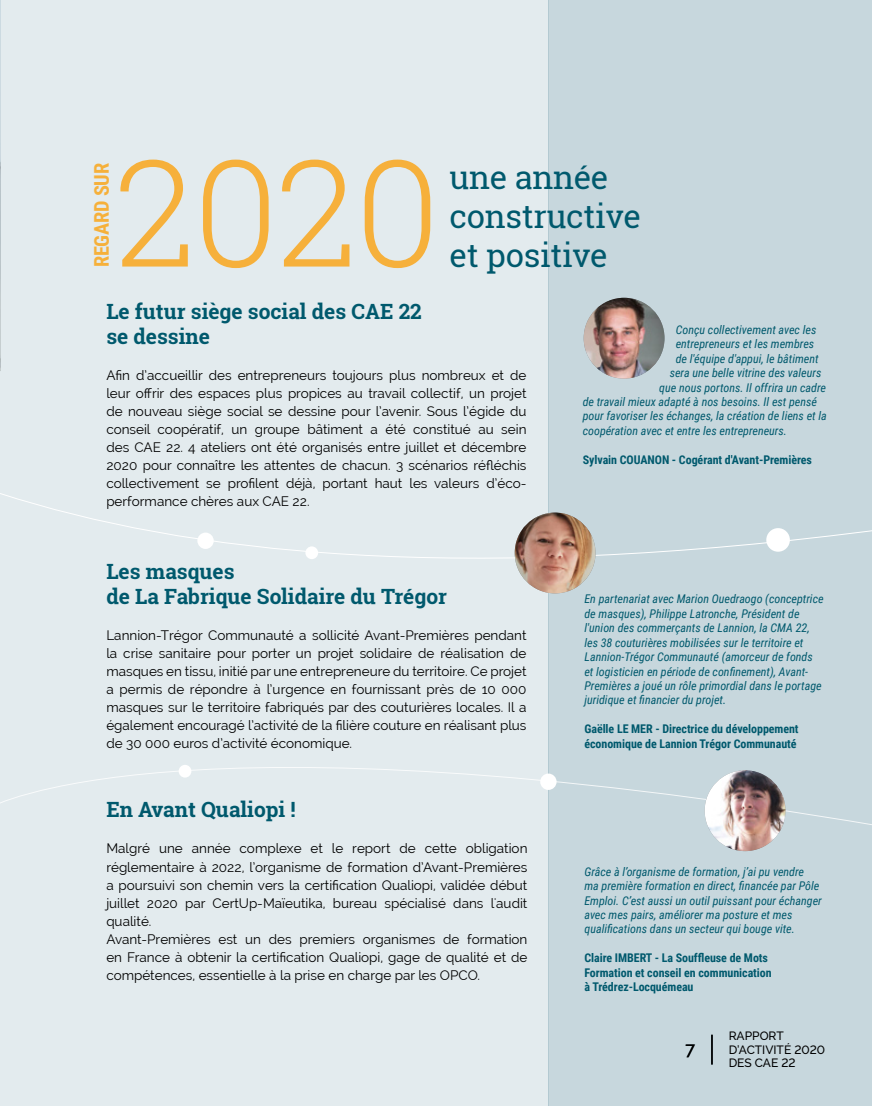
<style>
.page{position:relative;width:872px;height:1106px;background:#fff}
.page>*{position:absolute;margin:0;border:0;box-sizing:border-box;transform-origin:0 0}
.t1{font:300 148.2px "Roboto Slab";color:#f6b03b}
.t2{font:32.7px/39.2px "Roboto Slab";letter-spacing:-.01em;color:#00596d}
.t3{font:700 21px/25.2px "Roboto Slab";color:#00596d}
.t4{font:700 20.25px "Roboto Condensed";letter-spacing:-.01em;color:#f6b03a}
.t5{font:500 18px "Raleway";color:#000}
.t6{font:13.5px/18px "Raleway";color:#000;text-align:justify}
.t7{font:italic 12px/14.4px "Roboto Condensed";color:#00596d}
.t8{font:700 12px/14.4px "Roboto Condensed";letter-spacing:-.005em;color:#00596d}
.t9{font:500 12px/13.5px "Raleway";color:#000}
</style>
<div class="page">
<div style="left:549px;top:0;width:323px;height:1106px;background:#c7d7dd"></div>
<div style="left:0;top:0;width:549px;height:1106px;background:#e3ebee"></div>
<hr style="left:711px;top:1034px;width:1px;height:30px;background:#000">
<svg style="left:0;top:492px;width:872px;height:93px"></svg>
<svg style="left:0;top:765px;width:872px;height:62px"></svg>
<div style="left:197px;top:532px;width:17px;height:17px;background:#fff;border-radius:50%"></div>
<div style="left:540px;top:773px;width:16px;height:17px;background:#fff;border-radius:50%"></div>
<div style="left:305px;top:546px;width:13px;height:13px;background:#fff;border-radius:50%"></div>
<div style="left:179px;top:765px;width:12px;height:12px;background:#fff;border-radius:50%"></div>
<div style="left:766px;top:528px;width:24px;height:23px;background:#fff;border-radius:50%"></div>
<img style="left:514px;top:512px;width:81px;height:81px;border-radius:40px">
<img style="left:583px;top:298px;width:81px;height:80px;border-radius:40px">
<img style="left:704px;top:770px;width:81px;height:81px;border-radius:40px">
<h3 class="t4" style="left:87px;top:267px;width:106px;rotate:-90deg">REGARD SUR</h3>
<h1 class="t1" style="left:115px;top:111px;width:326px">2020</h1>
<h2 class="t2" style="left:449px;top:157px;width:193px">une année constructive</h2>
<h2 class="t2" style="left:449px;top:236px;width:160px">et positive</h2>
<h3 class="t3" style="left:106px;top:298px;width:317px">Le futur siège social des CAE 22 se dessine</h3>
<p class="t6" style="left:106px;top:366px;width:422px">Afin d’accueillir des entrepreneurs toujours plus nombreux et de leur offrir des espaces plus propices au travail collectif, un projet de nouveau siège social se dessine pour l’avenir. Sous l’égide du conseil coopératif, un groupe bâtiment a été constitué au sein des CAE 22. 4 ateliers ont été organisés entre juillet et décembre 2020 pour connaître les attentes de chacun. 3 scénarios réfléchis collectivement se profilent déjà, portant haut les valeurs d’éco&shy;performance chères aux CAE 22.</p>
<h3 class="t3" style="left:106px;top:558px;width:342px">Les masques<br>de La Fabrique Solidaire du Trégor</h3>
<p class="t6" style="left:106px;top:626px;width:422px">Lannion-Trégor Communauté a sollicité Avant-Premières pendant la crise sanitaire pour porter un projet solidaire de réalisation de masques en tissu, initié par une entrepreneure du territoire. Ce projet a permis de répondre à l’urgence en fournissant près de 10 000 masques sur le territoire fabriqués par des couturières locales. Il a également encouragé l’activité de la filière couture en réalisant plus de 30 000 euros d’activité économique.</p>
<h3 class="t3" style="left:106px;top:797px;width:191px">En Avant Qualiopi !</h3>
<p class="t6" style="left:106px;top:839px;width:422px;text-align:left">Malgré une année complexe et le report de cette obligation réglementaire à 2022, l’organisme de formation d’Avant-Premières a poursuivi son chemin vers la certification Qualiopi, validée début juillet 2020 par CertUp-Maïeutika, bureau spécialisé dans l'audit qualité.<br>Avant-Premières est un des premiers organismes de formation en France à obtenir la certification Qualiopi, gage de qualité et de compétences, essentielle à la prise en charge par les OPCO.</p>
<p class="t7" style="left:676px;top:322px;width:142px">Conçu collectivement avec les</p>
<p class="t7" style="left:676px;top:336px;width:140px">entrepreneurs et les membres</p>
<p class="t7" style="left:676px;top:351px;width:144px">de l'équipe d'appui, le bâtiment</p>
<p class="t7" style="left:670px;top:365px;width:153px">sera une belle vitrine des valeurs</p>
<p class="t7" style="left:659px;top:380px;width:168px">que nous portons. Il offrira un cadre</p>
<p class="t7" style="left:583px;top:394px;width:236px">de travail mieux adapté à nos besoins. Il est pensé</p>
<p class="t7" style="left:583px;top:408px;width:245px">pour favoriser les échanges, la création de liens et la</p>
<p class="t7" style="left:583px;top:423px;width:206px">coopération avec et entre les entrepreneurs.</p>
<p class="t8" style="left:583px;top:452px;width:231px">Sylvain COUANON - Cogérant d'Avant-Premières</p>
<p class="t7" style="left:584px;top:591px;width:241px">En partenariat avec Marion Ouedraogo (conceptrice de masques), Philippe Latronche, Président de l'union des commerçants de Lannion, la CMA 22, les 38 couturières mobilisées sur le territoire et Lannion-Trégor Communauté (amorceur de fonds et logisticien en période de confinement), Avant-Premières a joué un rôle primordial dans le portage juridique et financier du projet.</p>
<p class="t8" style="left:584px;top:721px;width:216px">Gaëlle LE MER - Directrice du développement économique de Lannion Trégor Communauté</p>
<p class="t7" style="left:584px;top:863px;width:239px">Grâce à l’organisme de formation, j’ai pu vendre<br>ma première formation en direct, financée par Pôle Emploi. C’est aussi un outil puissant pour échanger avec mes pairs, améliorer ma posture et mes qualifications dans un secteur qui bouge vite.</p>
<p class="t8" style="left:584px;top:950px;width:189px">Claire IMBERT - La Souffleuse de Mots<br>Formation et conseil en communication à Trédrez-Locquémeau</p>
<h3 class="t5" style="left:685px;top:1038px;width:11px">7</h3>
<p class="t9" style="left:728px;top:1029px;width:98px">RAPPORT<br>D’ACTIVITÉ 2020<br>DES CAE 22</p>
</div>
